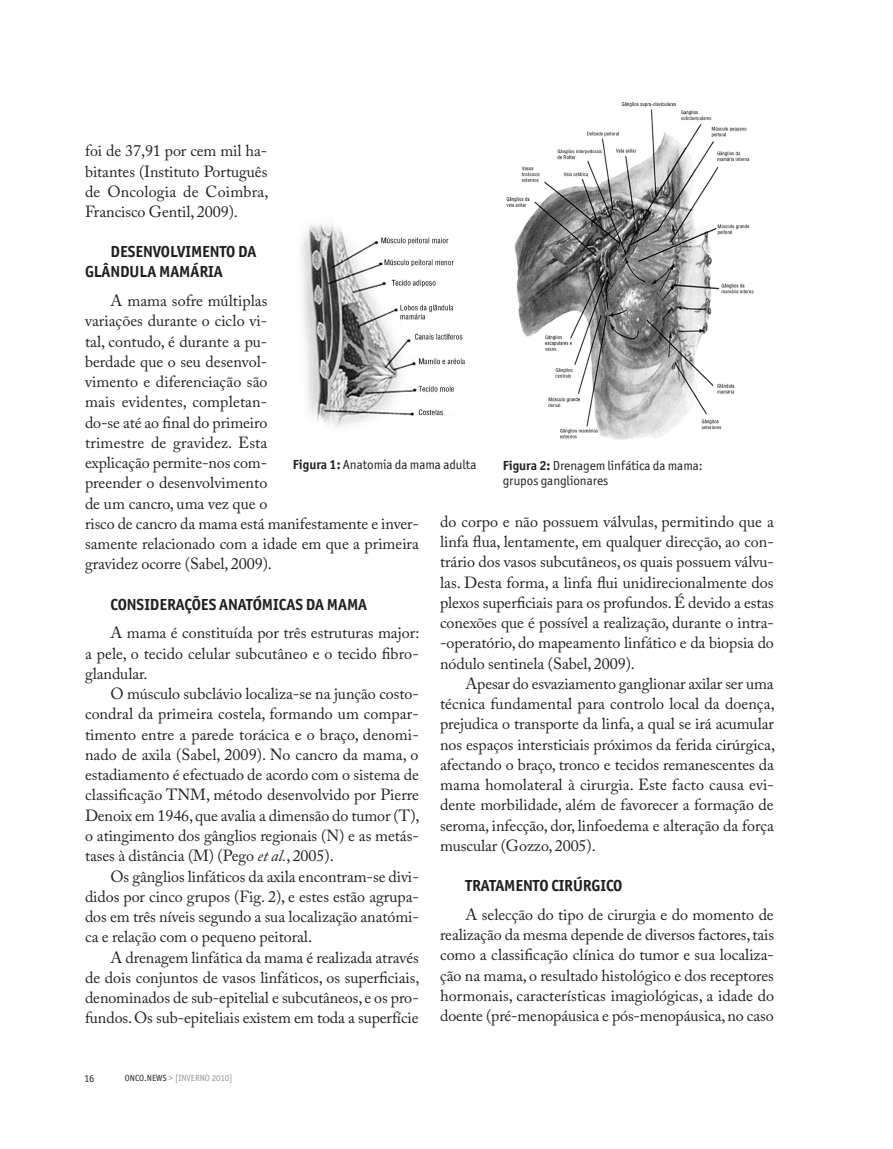
<style>
.page{position:relative;width:893px;height:1149px;background:#fff}
.page>*{position:absolute;margin:0;border:0;box-sizing:border-box;transform-origin:0 0}
._001_Texto_artigos{font:16.05px/20.2px "Adobe Caslon Pro";letter-spacing:-.005em;color:#231f20;text-align:justify}
._002_Capítulo{font:700 16.05px/19.8px "Officina San ITC";letter-spacing:-.005em;color:#231f20}
._006_Tabelas{font:13.2px/15px "Officina San ITC";letter-spacing:-.005em;color:#231f20}
.t1{font:10.5px "Officina San ITC";color:#231f20}
.t2{font:9px "Officina San ITC";color:#939598}
.s1{font-style:italic}
.s2{font-weight:700}
.s3{color:#231f20}
</style>
<div class="page">
<img style="left:301px;top:224px;width:164px;height:203px">
<img style="left:506px;top:102px;width:248px;height:338px">
<p class="_001_Texto_artigos" style="left:85px;top:141px;width:185px">foi de 37,91 por cem mil ha&shy;bitantes (Instituto Português de Oncologia de Coimbra, Francisco Gentil, 2009).</p>
<p class="_002_Capítulo" style="left:85px;top:242px;width:173px;text-indent:26px">DESENVOLVIMENTO DA<br>GLÂNDULA MAMÁRIA</p>
<p class="_001_Texto_artigos" style="left:85px;top:290px;width:335px;text-align:left;text-indent:26px">A mama sofre múltiplas<br>variações durante o ciclo vi-<br>tal, contudo, é durante a pu-<br>berdade que o seu desenvol-<br>vimento e diferenciação são<br>mais evidentes, completan-<br>do-se até ao final do primeiro<br>trimestre de gravidez. Esta<br>explicação permite-nos com-<br>preender o desenvolvimento<br>de um cancro, uma vez que o<br>risco de cancro da mama está manifestamente e inver&shy;samente relacionado com a idade em que a primeira gravidez ocorre (Sabel, 2009).</p>
<p class="_002_Capítulo" style="left:111px;top:594px;width:258px">CONSIDERAÇÕES ANATÓMICAS DA MAMA</p>
<p class="_001_Texto_artigos" style="left:85px;top:622px;width:336px;text-indent:26px">A mama é constituída por três estruturas major: a pele, o tecido celular subcutâneo e o tecido fibro&shy;glandular.</p>
<p class="_001_Texto_artigos" style="left:85px;top:683px;width:336px;text-indent:26px">O músculo subclávio localiza-se na junção costo&shy;condral da primeira costela, formando um compar&shy;timento entre a parede torácica e o braço, denomi&shy;nado de axila (Sabel, 2009). No cancro da mama, o estadiamento é efectuado de acordo com o sistema de classificação TNM, método desenvolvido por Pierre Denoix em 1946, que avalia a dimensão do tumor (T), o atingimento dos gânglios regionais (N) e as metás&shy;tases à distância (M) (Pego <span class="s1">et al.</span>, 2005).</p>
<p class="_001_Texto_artigos" style="left:85px;top:865px;width:335px;text-indent:26px">Os gânglios linfáticos da axila encontram-se divi&shy;didos por cinco grupos (Fig. 2), e estes estão agrupa&shy;dos em três níveis segundo a sua localização anatómi&shy;ca e relação com o pequeno peitoral.</p>
<p class="_001_Texto_artigos" style="left:85px;top:946px;width:336px;text-indent:26px">A drenagem linfática da mama é realizada através de dois conjuntos de vasos linfáticos, os superficiais, denominados de sub-epitelial e subcutâneos, e os pro&shy;fundos. Os sub-epiteliais existem em toda a superfície</p>
<p class="_006_Tabelas" style="left:293px;top:457px;width:185px"><span class="s2">Figura 1:</span> Anatomia da mama adulta</p>
<p class="_006_Tabelas" style="left:503px;top:458px;width:202px"><span class="s2">Figura 2:</span> Drenagem linfática da mama: grupos ganglionares</p>
<p class="_001_Texto_artigos" style="left:440px;top:511px;width:335px">do corpo e não possuem válvulas, permitindo que a linfa flua, lentamente, em qualquer direcção, ao con&shy;trário dos vasos subcutâneos, os quais possuem válvu&shy;las. Desta forma, a linfa flui unidirecionalmente dos plexos superficiais para os profundos. É devido a estas conexões que é possível a realização, durante o intra--operatório, do mapeamento linfático e da biopsia do nódulo sentinela (Sabel, 2009).</p>
<p class="_001_Texto_artigos" style="left:440px;top:673px;width:336px;text-indent:26px">Apesar do esvaziamento ganglionar axilar ser uma técnica fundamental para controlo local da doença, prejudica o transporte da linfa, a qual se irá acumular nos espaços intersticiais próximos da ferida cirúrgica, afectando o braço, tronco e tecidos remanescentes da mama homolateral à cirurgia. Este facto causa evi&shy;dente morbilidade, além de favorecer a formação de seroma, infecção, dor, linfoedema e alteração da força muscular (Gozzo, 2005).</p>
<p class="_002_Capítulo" style="left:466px;top:875px;width:158px">TRATAMENTO CIRÚRGICO</p>
<p class="_001_Texto_artigos" style="left:440px;top:903px;width:335px;text-indent:26px">A selecção do tipo de cirurgia e do momento de realização da mesma depende de diversos factores, tais como a classificação clínica do tumor e sua localiza&shy;ção na mama, o resultado histológico e dos receptores hormonais, características imagiológicas, a idade do doente (pré-menopáusica e pós-menopáusica, no caso</p>
<p class="t1" style="left:84px;top:1071px;width:12px">16</p>
<p class="t2" style="left:125px;top:1072px;width:109px"><span class="s3">ONCO.NEWS</span> &gt; [INVERNO 2010]</p>
</div>
